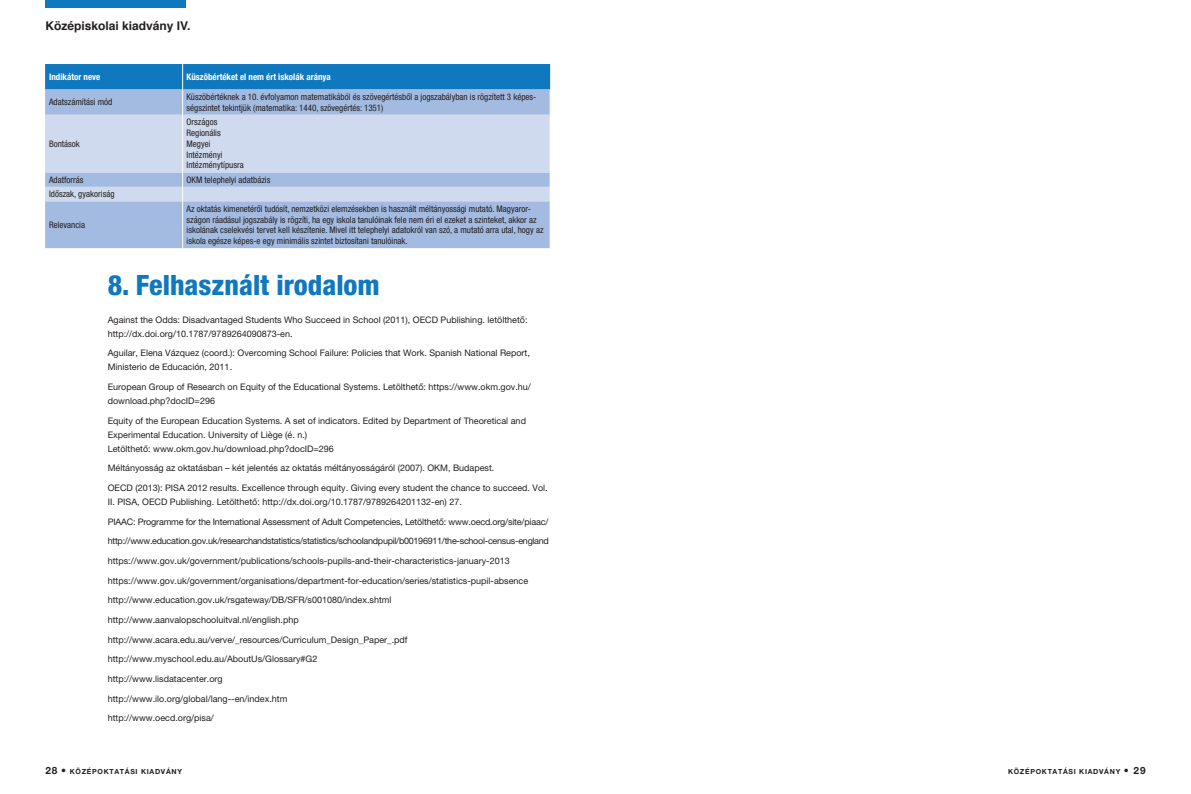
<style>
.page{position:relative;width:1191px;height:794px;background:#fff}
.page>*{position:absolute;margin:0;border:0;box-sizing:border-box;transform-origin:0 0}
.t1{font:800 condensed 28px "Helvetica Neue LT Pro";color:#1078bf}
.t2{font:700 12px "Helvetica";color:#231f20}
.t3{font:9px/19.7px "Helvetica Neue LT Pro";color:#231f20}
.t4{font:condensed 9px/10.8px "Helvetica Neue LT Pro";color:#231f20}
.t5{font:700 condensed 9px "Helvetica Neue LT Pro";color:#fff}
.t6{font:700 7px "Helvetica Neue LT Pro";letter-spacing:.1em;color:#231f20}
.s1{font-size:10px}
</style>
<div class="page">
<div style="left:45px;top:201px;width:505px;height:47px;background:#a3bbe0"></div>
<svg style="left:45px;top:115px;width:505px;height:86px;background:#c8d5eb"></svg>
<hr style="left:182px;top:115px;width:1px;height:57px;background:#fff">
<svg style="left:182px;top:172px;width:1px;height:29px"></svg>
<hr style="left:182px;top:201px;width:1px;height:47px;background:#fff">
<svg style="left:45px;top:64px;width:506px;height:51px;background:#5b9acf"></svg>
<div style="left:45px;top:0;width:141px;height:8px;background:#1078bf"></div>
<h2 class="t2" style="left:45px;top:16px;width:146px">Középiskolai kiadvány IV.</h2>
<p class="t5" style="left:49px;top:71px;width:53px">Indikátor neve</p>
<p class="t5" style="left:187px;top:71px;width:146px">Küszöbértéket el nem ért iskolák aránya</p>
<p class="t4" style="left:49px;top:97px;width:65px">Adatszámítási mód</p>
<p class="t4" style="left:187px;top:91px;width:351px">Küszöbértéknek a 10. évfolyamon matematikából és szövegértésből a jogszabályban is rögzített 3 képes&shy;ségszintet tekintjük (matematika: 1440, szövegértés: 1351)</p>
<p class="t4" style="left:49px;top:138px;width:32px">Bontások</p>
<p class="t4" style="left:187px;top:117px;width:59px">Országos<br>Regionális<br>Megyei<br>Intézményi<br>Intézménytípusra</p>
<p class="t4" style="left:49px;top:174px;width:36px">Adatforrás</p>
<p class="t4" style="left:187px;top:174px;width:85px">OKM telephelyi adatbázis</p>
<p class="t4" style="left:49px;top:189px;width:67px">Időszak, gyakoriság</p>
<p class="t4" style="left:49px;top:219px;width:37px">Relevancia</p>
<p class="t4" style="left:187px;top:203px;width:358px">Az oktatás kimenetéről tudósít, nemzetközi elemzésekben is használt méltányossági mutató. Magyaror&shy;szágon ráadásul jogszabály is rögzíti, ha egy iskola tanulóinak fele nem éri el ezeket a szinteket, akkor az iskolának cselekvési tervet kell készítenie. Mivel itt telephelyi adatokról van szó, a mutató arra utal, hogy az iskola egésze képes-e egy minimális szintet biztosítani tanulóinak.</p>
<h1 class="t1" style="left:108px;top:267px;width:274px">8. Felhasznált irodalom</h1>
<p class="t3" style="left:108px;top:312px;width:421px;line-height:14px">Against the Odds: Disadvantaged Students Who Succeed in School (2011), OECD Publishing. letölthető: http://dx.doi.org/10.1787/9789264090873-en.</p>
<p class="t3" style="left:108px;top:346px;width:424px;line-height:14px">Aguilar, Elena Vázquez (coord.): Overcoming School Failure: Policies that Work. Spanish National Report,<br>Ministerio de Educación, 2011.</p>
<p class="t3" style="left:108px;top:379px;width:425px;line-height:14px">European Group of Research on Equity of the Educational Systems. Letölthető: https://www.okm.gov.hu/ download.php?docID=296</p>
<p class="t3" style="left:108px;top:413px;width:420px;line-height:14px">Equity of the European Education Systems. A set of indicators. Edited by Department of Theoretical and<br>Experimental Education. University of Liège (é. n.)<br>Letölthető: www.okm.gov.hu/download.php?docID=296</p>
<p class="t3" style="left:108px;top:458px;width:441px">Méltányosság az oktatásban – két jelentés az oktatás méltányosságáról (2007). OKM, Budapest.<br>OECD (2013): PISA 2012 results. Excellence through equity. Giving every student the chance to succeed. Vol.</p>
<p class="t3" style="left:108px;top:492px;width:443px">II. PISA, OECD Publishing. Letölthető: http://dx.doi.org/10.1787/9789264201132-en) 27.<br>PIAAC: Programme for the International Assessment of Adult Competencies, Letölthető: www.oecd.org/site/piaac/ http://www.education.gov.uk/researchandstatistics/statistics/schoolandpupil/b00196911/the-school-census-england https://www.gov.uk/government/publications/schools-pupils-and-their-characteristics-january-2013 https://www.gov.uk/government/organisations/department-for-education/series/statistics-pupil-absence http://www.education.gov.uk/rsgateway/DB/SFR/s001080/index.shtml http://www.aanvalopschooluitval.nl/english.php http://www.acara.edu.au/verve/_resources/Curriculum_Design_Paper_.pdf http://www.myschool.edu.au/AboutUs/Glossary#G2<br>http://www.lisdatacenter.org<br>http://www.ilo.org/global/lang--en/index.htm<br>http://www.oecd.org/pisa/</p>
<p class="t6" style="left:45px;top:767px;width:138px"><span class="s1">28 •</span> KÖZÉPOKTATÁSI KIADVÁNY</p>
<p class="t6" style="left:1008px;top:767px;width:139px">KÖZÉPOKTATÁSI KIADVÁNY <span class="s1">• 29</span></p>
</div>
